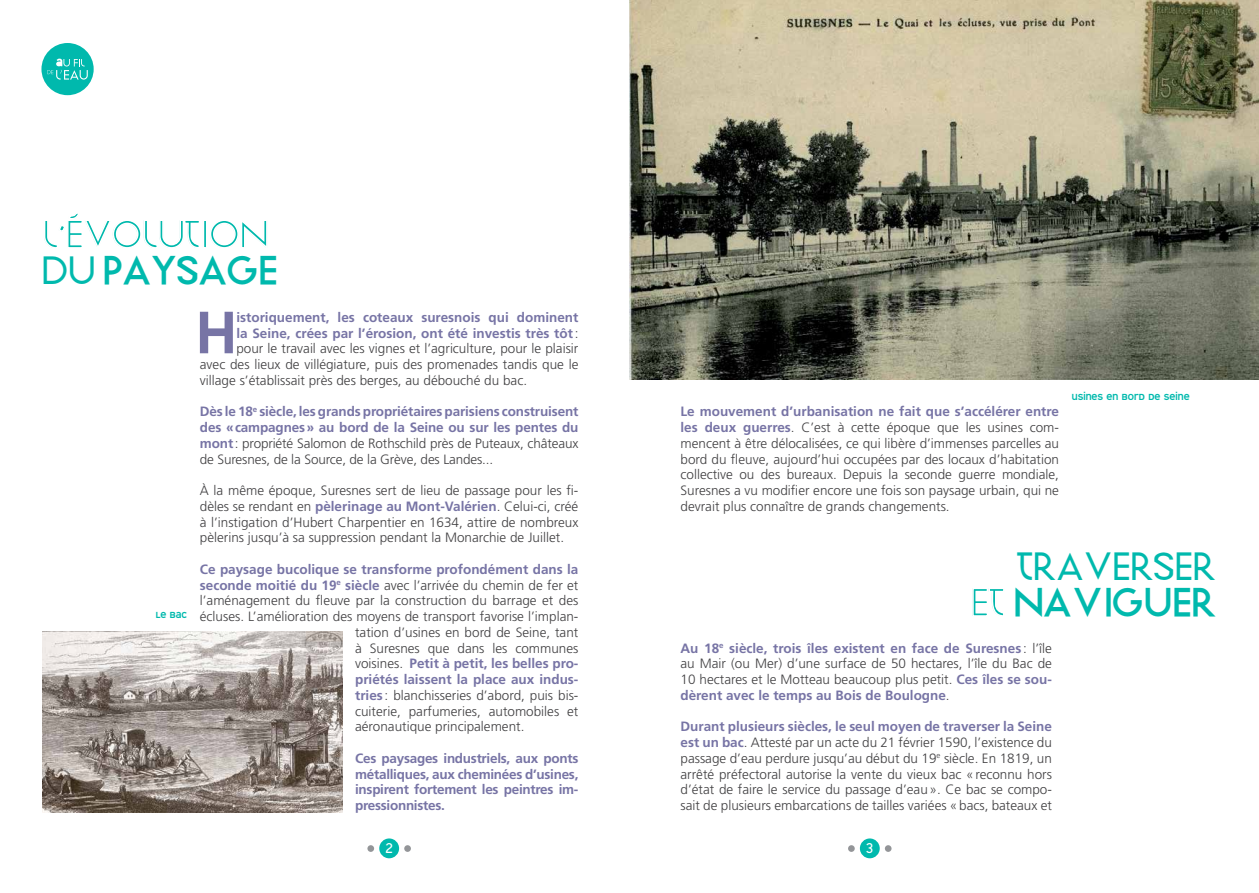
<style>
.page{position:relative;width:1259px;height:893px;background:#fff}
.page>*{position:absolute;margin:0;border:0;box-sizing:border-box;transform-origin:0 0}
.t1{font:71.55px "Designal R";color:#7774a5}
.t2{font:34.5px/36px "Ogr 1";letter-spacing:-.005em;color:#00b9ad}
.t3{font:15px "Designal LW20";color:#fff}
.t4{font:300 13.5px/15.8px "Frutiger";color:#414042;text-align:justify}
.t5{font:700 13.5px/15.8px "Frutiger";color:#7774a5;text-align:justify}
.t6{font:10.5px "Designal R";color:#00b9ad}
.s1{font-family:"Designal R"}
.s2{font-weight:700}
.s3{font-weight:300;color:#414042}
.s4{font-weight:700;color:#7774a5}
</style>
<div class="page">
<div style="left:41px;top:43px;width:53px;height:52px;background:#00b9ad;border-radius:50%"></div>
<svg style="left:47px;top:59px;width:41px;height:21px"></svg>
<div style="left:860px;top:838px;width:19px;height:20px;background:#00b9ad;border-radius:50%"></div>
<div style="left:404px;top:845px;width:7px;height:7px;background:#939598;border-radius:50%"></div>
<div style="left:367px;top:845px;width:7px;height:7px;background:#939598;border-radius:50%"></div>
<div style="left:885px;top:845px;width:6px;height:7px;background:#939598;border-radius:50%"></div>
<div style="left:848px;top:845px;width:6px;height:7px;background:#939598;border-radius:50%"></div>
<div style="left:379px;top:838px;width:20px;height:20px;background:#00b9ad;border-radius:50%"></div>
<img style="left:43px;top:632px;width:299px;height:180px">
<img style="left:629px;top:0;width:630px;height:379px">
<h2 class="t2" style="left:43px;top:217px;width:237px">L<span class="s1">’</span>ÉVOLUTION<br>DU <span class="s2">PAYSAGE</span></h2>
<p class="t6" style="left:156px;top:609px;width:33px">LE BAC</p>
<h1 class="t1" style="left:196px;top:293px;width:42px">H</h1>
<p class="t5" style="left:236px;top:309px;width:343px">istoriquement, les coteaux suresnois qui dominent</p>
<p class="t5" style="left:236px;top:325px;width:343px">la Seine, crées par l’érosion, ont été investis très tôt<span class="s3">:</span></p>
<p class="t4" style="left:236px;top:341px;width:343px">pour le travail avec les vignes et l’agriculture, pour le plaisir</p>
<p class="t4" style="left:200px;top:357px;width:380px">avec des lieux de villégiature, puis des promenades tandis que le</p>
<p class="t4" style="left:200px;top:372px;width:329px">village s’établissait près des berges, au débouché du bac.</p>
<p class="t5" style="left:200px;top:404px;width:380px">Dès le 18<sup>e</sup> siècle, les grands propriétaires parisiens construisent des «campagnes» au bord de la Seine ou sur les pentes du mont<span class="s3">: propriété Salomon de Rothschild près de Puteaux, châteaux de Suresnes, de la Source, de la Grève, des Landes...</span></p>
<p class="t4" style="left:200px;top:483px;width:380px">à la même époque, Suresnes sert de lieu de passage pour les fi&shy;dèles se rendant en <span class="s4">pèlerinage au Mont-Valérien</span>. Celui-ci, créé à l’instigation d’Hubert Charpentier en 1634, attire de nombreux pèlerins jusqu’à sa suppression pendant la Monarchie de Juillet.</p>
<p class="t5" style="left:200px;top:561px;width:380px">Ce paysage bucolique se transforme profondément dans la</p>
<p class="t4" style="left:200px;top:577px;width:380px"><span class="s4">seconde moitié du 19</span><sup>e</sup> <span class="s4">siècle</span> avec l’arrivée du chemin de fer et</p>
<p class="t4" style="left:200px;top:593px;width:380px">l’aménagement du fleuve par la construction du barrage et des</p>
<p class="t4" style="left:200px;top:609px;width:380px">écluses. L’amélioration des moyens de transport favorise l’implan-</p>
<p class="t4" style="left:355px;top:624px;width:225px">tation d’usines en bord de Seine, tant</p>
<p class="t4" style="left:355px;top:640px;width:225px">à Suresnes que dans les communes</p>
<p class="t5" style="left:355px;top:656px;width:225px"><span class="s3">voisines.</span> Petit à petit, les belles pro-</p>
<p class="t5" style="left:355px;top:672px;width:225px">priétés laissent la place aux indus-</p>
<p class="t4" style="left:355px;top:687px;width:225px"><span class="s4">tries</span> : blanchisseries d’abord, puis bis-</p>
<p class="t4" style="left:355px;top:703px;width:225px">cuiterie, parfumeries, automobiles et</p>
<p class="t4" style="left:355px;top:719px;width:171px">aéronautique principalement.</p>
<p class="t5" style="left:355px;top:750px;width:225px">Ces paysages industriels, aux ponts métalliques, aux cheminées d’usines, inspirent fortement les peintres im&shy;pressionnistes.</p>
<p class="t6" style="left:1071px;top:391px;width:119px">USINES EN BORD DE SEINE</p>
<p class="t4" style="left:680px;top:404px;width:380px"><span class="s4">Le mouvement d’urbanisation ne fait que s’accélérer entre les deux guerres</span>. C’est à cette époque que les usines com&shy;mencent à être délocalisées, ce qui libère d’immenses parcelles au bord du fleuve, aujourd’hui occupées par des locaux d’habitation collective ou des bureaux. Depuis la seconde guerre mondiale, Suresnes a vu modifier encore une fois son paysage urbain, qui ne devrait plus connaître de grands changements.</p>
<h2 class="t2" style="left:971px;top:549px;width:247px;text-align:right">TRAVERSER<br>ET <span class="s2">NAVIGUER</span></h2>
<p class="t4" style="left:680px;top:640px;width:373px"><span class="s4">Au 18</span><sup>e</sup> <span class="s4">siècle, trois îles existent en face de Suresnes</span> : l’île au Mair (ou Mer) d’une surface de 50 hectares, l’île du Bac de 10 hectares et le Motteau beaucoup plus petit. <span class="s4">Ces îles se sou&shy;dèrent avec le temps au Bois de Boulogne</span>.</p>
<p class="t4" style="left:680px;top:719px;width:373px"><span class="s4">Durant plusieurs siècles, le seul moyen de traverser la Seine est un bac</span>. Attesté par un acte du 21 février 1590, l’existence du passage d’eau perdure jusqu’au début du 19<sup>e</sup> siècle. En 1819, un arrêté préfectoral autorise la vente du vieux bac «reconnu hors d’état de faire le service du passage d’eau». Ce bac se compo&shy;sait de plusieurs embarcations de tailles variées «bacs, bateaux et</p>
<p class="t3" style="left:385px;top:841px;width:9px">2</p>
<p class="t3" style="left:866px;top:841px;width:8px">3</p>
</div>
